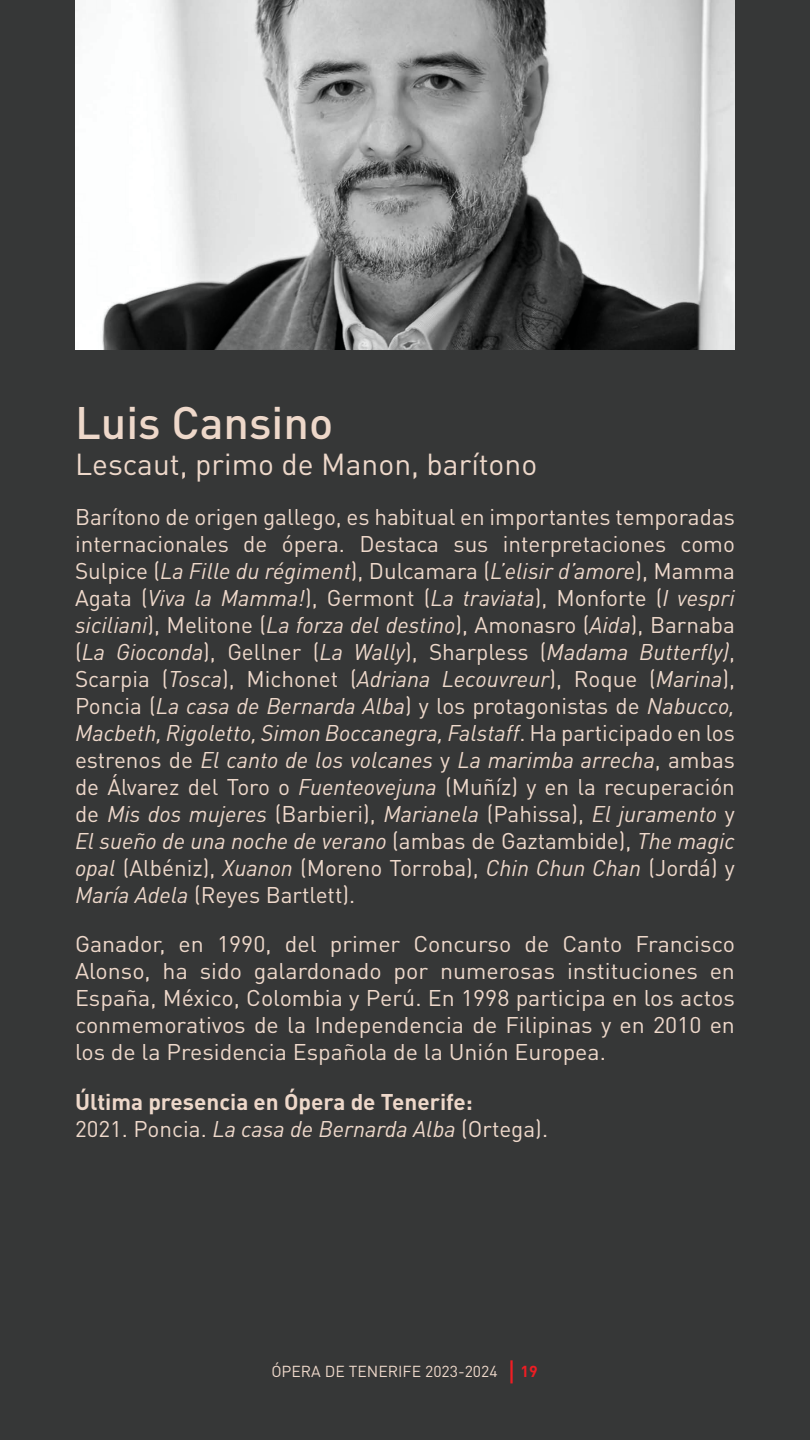
<style>
.page{position:relative;width:810px;height:1440px;background:#363737}
.page>*{position:absolute;margin:0;border:0;box-sizing:border-box;transform-origin:0 0}
._02_título{font:500 45px "DIN Pro";color:#eed8ca}
._02_título-2{font:30px "DIN Pro";color:#eed8ca}
._01_copy{font:22.5px/27px "DIN Pro";color:#eed8ca;text-align:justify}
._01_copy-2{font:700 22.5px/27px "DIN Pro";color:#eed8ca}
.t1{font:15.75px "DIN Pro";color:#eed8ca}
.t2{font:700 15.75px "DIN Pro";color:#ee1d23}
.s1{font-family:"DIN";font-style:italic}
.s2{font-weight:400}
.s3{font-family:"DIN";font-weight:400;font-style:italic}
</style>
<div class="page">
<hr style="left:510px;top:1360px;width:3px;height:23px;background:#ee1d23">
<img style="left:75px;top:0;width:660px;height:350px">
<p class="_02_título" style="left:75px;top:393px;width:260px">Luis Cansino</p>
<p class="_02_título-2" style="left:75px;top:444px;width:464px">Lescaut, primo de Manon, barítono</p>
<p class="_01_copy" style="left:75px;top:502px;width:662px">Barítono de origen gallego, es habitual en importantes temporadas internacionales de ópera. Destaca sus interpretaciones como Sulpice (<span class="s1">La Fille du régiment</span>), Dulcamara (<span class="s1">L’elisir d’amore</span>), Mamma Agata (<span class="s1">Viva la Mamma!</span>), Germont (<span class="s1">La traviata</span>), Monforte (<span class="s1">I vespri siciliani</span>), Melitone (<span class="s1">La forza del destino</span>), Amonasro (<span class="s1">Aida</span>), Barnaba (<span class="s1">La Gioconda</span>), Gellner (<span class="s1">La Wally</span>), Sharpless (<span class="s1">Madama Butterfly)</span>, Scarpia (<span class="s1">Tosca</span>), Michonet (<span class="s1">Adriana Lecouvreur</span>), Roque (<span class="s1">Marina</span>), Poncia (<span class="s1">La casa de Bernarda Alba</span>) y los protagonistas de <span class="s1">Nabucco, Macbeth, Rigoletto, Simon Boccanegra, Falstaff</span>. Ha participado en los estrenos de <span class="s1">El canto de los volcanes</span> y <span class="s1">La marimba arrecha</span>, ambas de Álvarez del Toro o <span class="s1">Fuenteovejuna</span> (Muñíz) y en la recuperación de <span class="s1">Mis dos mujeres</span> (Barbieri), <span class="s1">Marianela</span> (Pahissa), <span class="s1">El juramento</span> y <span class="s1">El sueño de una noche de verano</span> (ambas de Gaztambide), <span class="s1">The magic opal</span> (Albéniz), <span class="s1">Xuanon</span> (Moreno Torroba), <span class="s1">Chin Chun Chan</span> (Jordá) y <span class="s1">María Adela</span> (Reyes Bartlett).</p>
<p class="_01_copy" style="left:75px;top:930px;width:662px">Ganador, en 1990, del primer Concurso de Canto Francisco Alonso, ha sido galardonado por numerosas instituciones en España, México, Colombia y Perú. En 1998 participa en los actos conmemorativos de la Independencia de Filipinas y en 2010 en los de la Presidencia Española de la Unión Europea.</p>
<p class="_01_copy-2" style="left:75px;top:1087px;width:475px">Última presencia en Ópera de Tenerife:<br><span class="s2">2021. Poncia.</span> <span class="s3">La casa de Bernarda Alba</span> <span class="s2">(Ortega).</span></p>
<p class="t1" style="left:271px;top:1361px;width:228px">ÓPERA DE TENERIFE 2023-2024</p>
<p class="t2" style="left:521px;top:1361px;width:19px">19</p>
</div>
